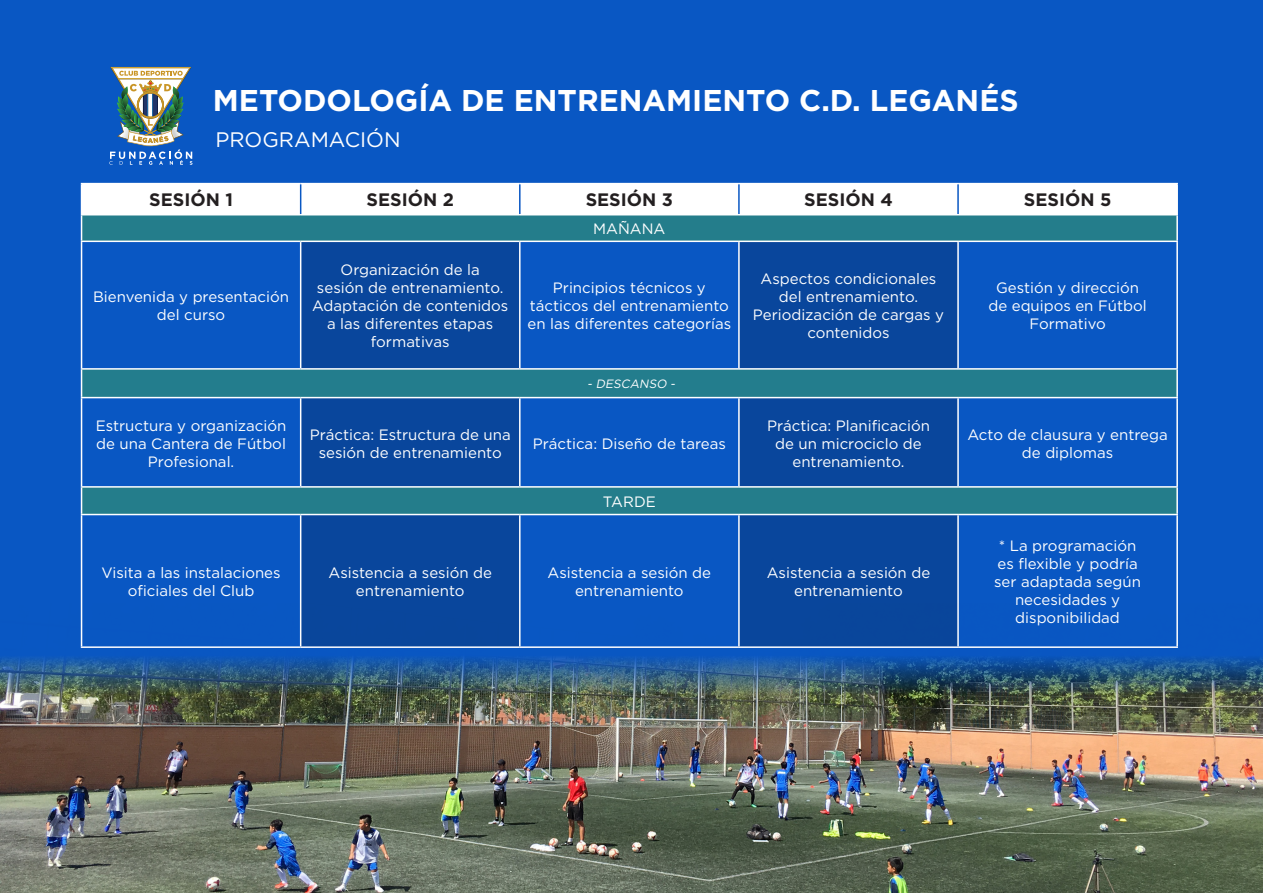
<style>
.page{position:relative;width:1263px;height:893px;background:#0957c3}
.page>*{position:absolute;margin:0;border:0;box-sizing:border-box;transform-origin:0 0}
.t1{font:700 30px "Gotham";color:#fff}
.t2{font:21px "Gotham HTF";color:#fff}
.t3{font:700 18px "Gotham";color:#231f20}
.t4{font:15px/18px "Gotham HTF";color:#fff;text-align:center}
.t5{font:italic 12px "Gotham HTF";color:#fff}
</style>
<div class="page">
<svg style="left:301px;top:242px;width:656px;height:362px;fill:#09469c"></svg>
<div style="left:82px;top:369px;width:1095px;height:29px;background:#237d8d"></div>
<div style="left:82px;top:487px;width:1095px;height:27px;background:#247d8b"></div>
<hr style="left:81px;top:183px;width:220px;height:1px;background:#fff">
<hr style="left:301px;top:183px;width:219px;height:1px;background:#fff">
<hr style="left:520px;top:183px;width:219px;height:1px;background:#fff">
<hr style="left:739px;top:183px;width:219px;height:1px;background:#fff">
<hr style="left:958px;top:183px;width:220px;height:1px;background:#fff">
<hr style="left:1176px;top:184px;width:2px;height:30px;background:#fff">
<svg style="left:81px;top:184px;width:1095px;height:57px;background:#9cc4cb"></svg>
<hr style="left:301px;top:214px;width:219px;height:1px;background:#fff">
<hr style="left:520px;top:214px;width:219px;height:1px;background:#fff">
<hr style="left:739px;top:214px;width:219px;height:1px;background:#fff">
<hr style="left:958px;top:214px;width:220px;height:1px;background:#fff">
<hr style="left:1176px;top:215px;width:2px;height:26px;background:#fff">
<hr style="left:81px;top:241px;width:220px;height:1px;background:#fff">
<hr style="left:81px;top:242px;width:1px;height:126px;background:#fff">
<hr style="left:301px;top:241px;width:219px;height:1px;background:#fff">
<hr style="left:300px;top:242px;width:1px;height:126px;background:#fff">
<hr style="left:520px;top:241px;width:219px;height:1px;background:#fff">
<hr style="left:519px;top:242px;width:1px;height:126px;background:#fff">
<hr style="left:739px;top:241px;width:219px;height:1px;background:#fff">
<hr style="left:738px;top:242px;width:2px;height:126px;background:#fff">
<hr style="left:958px;top:241px;width:220px;height:1px;background:#fff">
<hr style="left:957px;top:242px;width:2px;height:126px;background:#fff">
<hr style="left:1176px;top:242px;width:2px;height:126px;background:#fff">
<hr style="left:81px;top:368px;width:220px;height:2px;background:#fff">
<svg style="left:81px;top:370px;width:1px;height:27px"></svg>
<hr style="left:301px;top:368px;width:219px;height:2px;background:#fff">
<hr style="left:520px;top:368px;width:219px;height:2px;background:#fff">
<hr style="left:739px;top:368px;width:219px;height:2px;background:#fff">
<hr style="left:958px;top:368px;width:220px;height:2px;background:#fff">
<hr style="left:1176px;top:370px;width:2px;height:27px;background:#fff">
<hr style="left:81px;top:397px;width:220px;height:1px;background:#fff">
<hr style="left:81px;top:398px;width:1px;height:88px;background:#fff">
<hr style="left:301px;top:397px;width:219px;height:1px;background:#fff">
<hr style="left:300px;top:398px;width:1px;height:88px;background:#fff">
<hr style="left:520px;top:397px;width:219px;height:1px;background:#fff">
<hr style="left:519px;top:398px;width:1px;height:88px;background:#fff">
<hr style="left:739px;top:397px;width:219px;height:1px;background:#fff">
<hr style="left:738px;top:398px;width:2px;height:88px;background:#fff">
<hr style="left:958px;top:397px;width:220px;height:1px;background:#fff">
<hr style="left:957px;top:398px;width:2px;height:88px;background:#fff">
<hr style="left:1176px;top:398px;width:2px;height:88px;background:#fff">
<hr style="left:81px;top:486px;width:220px;height:2px;background:#fff">
<svg style="left:81px;top:488px;width:1px;height:26px"></svg>
<hr style="left:301px;top:486px;width:219px;height:2px;background:#fff">
<hr style="left:520px;top:486px;width:219px;height:2px;background:#fff">
<hr style="left:739px;top:486px;width:219px;height:2px;background:#fff">
<hr style="left:958px;top:486px;width:220px;height:2px;background:#fff">
<hr style="left:1176px;top:488px;width:2px;height:26px;background:#fff">
<hr style="left:81px;top:514px;width:220px;height:1px;background:#fff">
<hr style="left:81px;top:515px;width:1px;height:131px;background:#fff">
<hr style="left:301px;top:514px;width:219px;height:1px;background:#fff">
<hr style="left:300px;top:515px;width:1px;height:131px;background:#fff">
<hr style="left:520px;top:514px;width:219px;height:1px;background:#fff">
<hr style="left:519px;top:515px;width:1px;height:131px;background:#fff">
<hr style="left:739px;top:514px;width:219px;height:1px;background:#fff">
<hr style="left:738px;top:515px;width:2px;height:131px;background:#fff">
<hr style="left:958px;top:514px;width:220px;height:1px;background:#fff">
<hr style="left:957px;top:515px;width:2px;height:131px;background:#fff">
<hr style="left:1176px;top:515px;width:2px;height:131px;background:#fff">
<hr style="left:300px;top:184px;width:1px;height:30px;background:#0957c3">
<hr style="left:519px;top:184px;width:1px;height:30px;background:#0957c3">
<hr style="left:738px;top:184px;width:2px;height:30px;background:#0957c3">
<hr style="left:957px;top:184px;width:2px;height:30px;background:#0957c3">
<img style="left:0;top:604px;width:1263px;height:289px">
<img style="left:109px;top:67px;width:83px;height:98px">
<p class="t1" style="left:213px;top:83px;width:807px">METODOLOGÍA DE ENTRENAMIENTO C.D. LEGANÉS</p>
<h2 class="t2" style="left:215px;top:128px;width:187px">PROGRAMACIÓN</h2>
<p class="t3" style="left:149px;top:189px;width:85px">SESIÓN 1</p>
<p class="t3" style="left:367px;top:189px;width:89px">SESIÓN 2</p>
<p class="t3" style="left:586px;top:189px;width:89px">SESIÓN 3</p>
<p class="t3" style="left:804px;top:189px;width:90px">SESIÓN 4</p>
<p class="t3" style="left:1024px;top:189px;width:89px">SESIÓN 5</p>
<p class="t4" style="left:593px;top:220px;width:74px">MAÑANA</p>
<p class="t4" style="left:93px;top:288px;width:197px">Bienvenida y presentación del curso</p>
<p class="t4" style="left:312px;top:261px;width:198px">Organización de la<br>sesión de entrenamiento.<br>Adaptación de contenidos a las diferentes etapas formativas</p>
<p class="t4" style="left:527px;top:279px;width:205px">Principios técnicos y tácticos del entrenamiento en las diferentes categorías</p>
<p class="t4" style="left:753px;top:270px;width:193px">Aspectos condicionales del entrenamiento.<br>Periodización de cargas y contenidos</p>
<p class="t4" style="left:988px;top:279px;width:160px">Gestión y dirección de equipos en Fútbol<br>Formativo</p>
<p class="t5" style="left:587px;top:377px;width:92px">- DESCANSO -</p>
<p class="t4" style="left:96px;top:416px;width:192px">Estructura y organización de una Cantera de Fútbol<br>Profesional.</p>
<p class="t4" style="left:310px;top:425px;width:202px">Práctica: Estructura de una sesión de entrenamiento</p>
<p class="t4" style="left:533px;top:434px;width:195px">Práctica: Diseño de tareas</p>
<p class="t4" style="left:603px;top:492px;width:54px">TARDE</p>
<p class="t4" style="left:767px;top:416px;width:164px">Práctica: Planificación de un microciclo de entrenamiento.</p>
<p class="t4" style="left:967px;top:425px;width:202px">Acto de clausura y entrega de diplomas</p>
<p class="t4" style="left:102px;top:564px;width:181px">Visita a las instalaciones oficiales del Club</p>
<p class="t4" style="left:328px;top:564px;width:165px">Asistencia a sesión de entrenamiento</p>
<p class="t4" style="left:548px;top:564px;width:165px">Asistencia a sesión de entrenamiento</p>
<p class="t4" style="left:767px;top:564px;width:165px">Asistencia a sesión de entrenamiento</p>
<p class="t4" style="left:994px;top:537px;width:148px">* La programación es flexible y podría ser adaptada según necesidades y disponibilidad</p>
</div>
